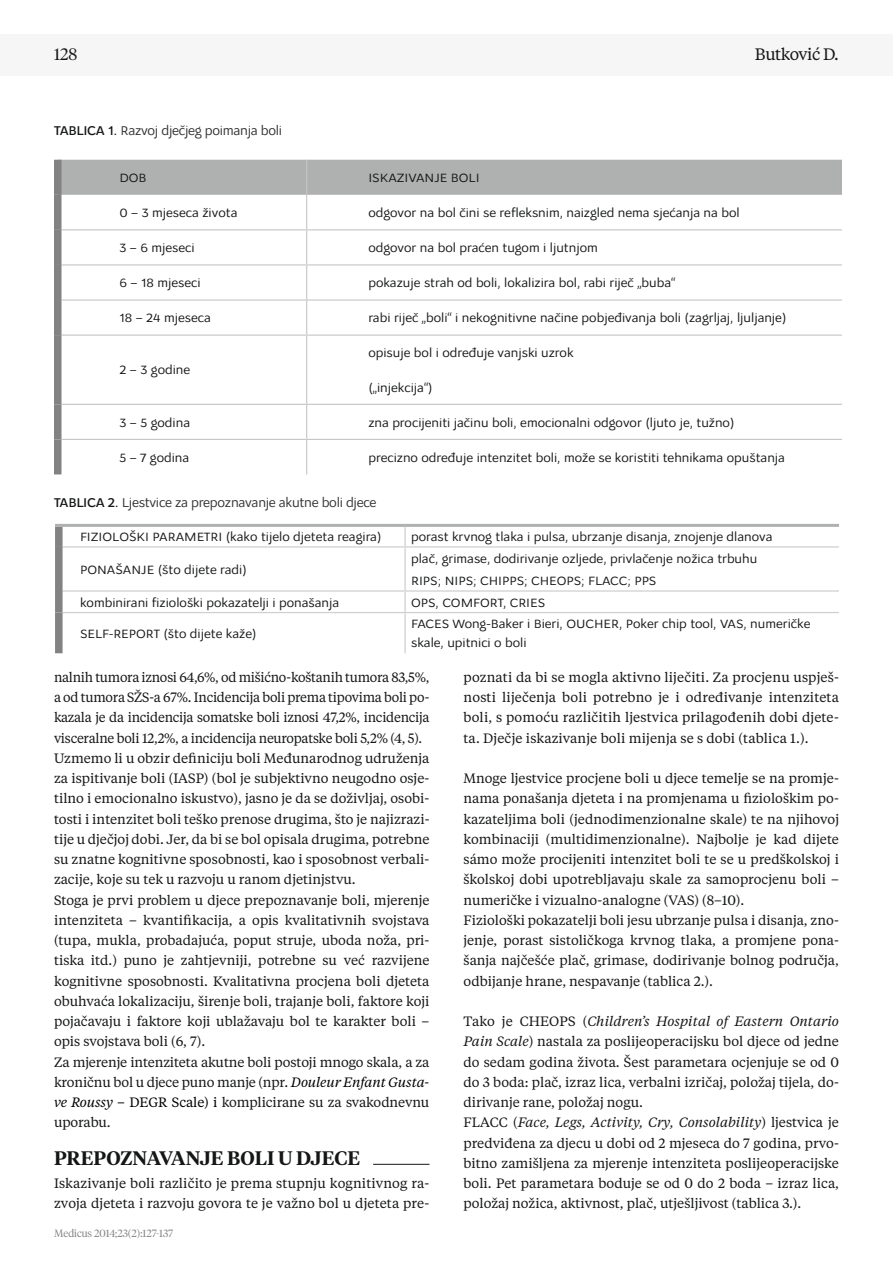
<style>
.page{position:relative;width:893px;height:1263px;background:#fff}
.page>*{position:absolute;margin:0;border:0;box-sizing:border-box;transform-origin:0 0}
.t1{font:600 19.5px "Tiempos Headline";color:#151616}
.t2{font:16.5px "Tiempos Headline";letter-spacing:-.03em;color:#151616}
.t3{font:300 16.5px "Tiempos Headline";color:#151616}
.t4{font:13.5px/20.2px "Tiempos Headline";color:#151616}
.t5{font:13.5px "Osnova Pro";letter-spacing:-.02em;color:#323232}
.t6{font:12.75px/22.5px "Osnova Pro";color:#151616}
.t7{font:300 10.5px "Tiempos Headline";color:#818281}
.s1{font-weight:500;color:#151616}
.s2{font-style:italic;color:#000}
.s3{color:#000}
.s4{font-style:italic}
</style>
<div class="page">
<div style="left:0;top:34px;width:893px;height:42px;background:#f6f6f6"></div>
<div style="left:62px;top:160px;width:780px;height:35px;background:#afb0b0"></div>
<hr style="left:306px;top:160px;width:1px;height:35px;background:#c5c5c5">
<hr style="left:306px;top:195px;width:1px;height:34px;background:#c5c5c5">
<hr style="left:62px;top:229px;width:245px;height:1px;background:#c5c5c5">
<hr style="left:307px;top:229px;width:535px;height:1px;background:#c5c5c5">
<hr style="left:306px;top:230px;width:1px;height:34px;background:#c5c5c5">
<hr style="left:62px;top:264px;width:245px;height:1px;background:#c5c5c5">
<hr style="left:307px;top:264px;width:535px;height:1px;background:#c5c5c5">
<hr style="left:306px;top:265px;width:1px;height:34px;background:#c5c5c5">
<hr style="left:62px;top:299px;width:245px;height:2px;background:#c5c5c5">
<hr style="left:307px;top:299px;width:535px;height:2px;background:#c5c5c5">
<hr style="left:306px;top:301px;width:1px;height:34px;background:#c5c5c5">
<hr style="left:62px;top:335px;width:245px;height:1px;background:#c5c5c5">
<hr style="left:307px;top:335px;width:535px;height:1px;background:#c5c5c5">
<hr style="left:306px;top:336px;width:1px;height:68px;background:#c5c5c5">
<hr style="left:62px;top:404px;width:245px;height:1px;background:#c5c5c5">
<hr style="left:307px;top:404px;width:535px;height:1px;background:#c5c5c5">
<hr style="left:306px;top:405px;width:1px;height:34px;background:#c5c5c5">
<hr style="left:62px;top:439px;width:245px;height:1px;background:#c5c5c5">
<hr style="left:307px;top:439px;width:535px;height:1px;background:#c5c5c5">
<hr style="left:306px;top:440px;width:1px;height:34px;background:#c5c5c5">
<div style="left:54px;top:160px;width:8px;height:35px;background:#818281"></div>
<div style="left:54px;top:195px;width:8px;height:35px;background:#818281"></div>
<div style="left:54px;top:230px;width:8px;height:35px;background:#818281"></div>
<div style="left:54px;top:265px;width:8px;height:35px;background:#818281"></div>
<div style="left:54px;top:300px;width:8px;height:35px;background:#818281"></div>
<div style="left:54px;top:335px;width:8px;height:69px;background:#818281"></div>
<div style="left:54px;top:404px;width:8px;height:35px;background:#818281"></div>
<div style="left:54px;top:439px;width:8px;height:35px;background:#818281"></div>
<svg style="left:404px;top:527px;width:2px;height:19px"></svg>
<hr style="left:63px;top:546px;width:342px;height:2px;background:#cfd0d0">
<hr style="left:405px;top:546px;width:434px;height:2px;background:#cfd0d0">
<hr style="left:404px;top:548px;width:2px;height:42px;background:#cfd0d0">
<hr style="left:63px;top:590px;width:342px;height:2px;background:#cfd0d0">
<hr style="left:405px;top:590px;width:434px;height:2px;background:#cfd0d0">
<hr style="left:404px;top:592px;width:2px;height:20px;background:#cfd0d0">
<hr style="left:63px;top:612px;width:342px;height:1px;background:#cfd0d0">
<hr style="left:405px;top:612px;width:434px;height:1px;background:#cfd0d0">
<hr style="left:404px;top:613px;width:2px;height:40px;background:#cfd0d0">
<div style="left:55px;top:527px;width:8px;height:20px;background:#818281"></div>
<div style="left:55px;top:547px;width:8px;height:44px;background:#818281"></div>
<div style="left:55px;top:591px;width:8px;height:21px;background:#818281"></div>
<div style="left:55px;top:612px;width:8px;height:41px;background:#818281"></div>
<hr style="left:55px;top:524px;width:350px;height:3px;background:#afb0b0">
<hr style="left:405px;top:524px;width:434px;height:3px;background:#afb0b0">
<hr style="left:373px;top:1164px;width:56px;height:1px;background:#151616">
<p class="t3" style="left:54px;top:43px;width:25px">128</p>
<p class="t2" style="left:755px;top:43px;width:86px">Butković D.</p>
<p class="t5" style="left:54px;top:122px;width:229px"><span class="s1">TABLICA 1.</span> Razvoj dječjeg poimanja boli</p>
<p class="t6" style="left:119px;top:167px;width:29px">DOB</p>
<p class="t6" style="left:368px;top:167px;width:113px">ISKAZIVANJE BOLI</p>
<p class="t6" style="left:119px;top:202px;width:119px">0 – 3 mjeseca života</p>
<p class="t6" style="left:368px;top:202px;width:373px">odgovor na bol čini se refleksnim, naizgled nema sjećanja na bol</p>
<p class="t6" style="left:119px;top:237px;width:77px">3 – 6 mjeseci</p>
<p class="t6" style="left:368px;top:237px;width:231px">odgovor na bol praćen tugom i ljutnjom</p>
<p class="t6" style="left:119px;top:272px;width:83px">6 – 18 mjeseci</p>
<p class="t6" style="left:368px;top:272px;width:309px">pokazuje strah od boli, lokalizira bol, rabi riječ „buba“</p>
<p class="t6" style="left:119px;top:307px;width:93px">18 – 24 mjeseca</p>
<p class="t6" style="left:368px;top:307px;width:420px">rabi riječ „boli“ i nekognitivne načine pobjeđivanja boli (zagrljaj, ljuljanje)</p>
<p class="t6" style="left:119px;top:359px;width:72px">2 – 3 godine</p>
<p class="t6" style="left:368px;top:342px;width:207px">opisuje bol i određuje vanjski uzrok</p>
<p class="t6" style="left:368px;top:376px;width:66px">(„injekcija“)</p>
<p class="t6" style="left:119px;top:411px;width:72px">3 – 5 godina</p>
<p class="t6" style="left:368px;top:411px;width:368px">zna procijeniti jačinu boli, emocionalni odgovor (ljuto je, tužno)</p>
<p class="t6" style="left:119px;top:446px;width:71px">5 – 7 godina</p>
<p class="t6" style="left:368px;top:446px;width:418px">precizno određuje intenzitet boli, može se koristiti tehnikama opuštanja</p>
<p class="t5" style="left:54px;top:495px;width:324px"><span class="s1">TABLICA 2.</span> Ljestvice za prepoznavanje akutne boli djece</p>
<p class="t6" style="left:80px;top:525px;width:303px">FIZIOLOŠKI PARAMETRI (kako tijelo djeteta reagira)</p>
<p class="t6" style="left:411px;top:525px;width:363px">porast krvnog tlaka i pulsa, ubrzanje disanja, znojenje dlanova</p>
<p class="t6" style="left:80px;top:558px;width:168px">PONAŠANJE (što dijete radi)</p>
<p class="t6" style="left:411px;top:547px;width:348px">plač, grimase, dodirivanje ozljede, privlačenje nožica trbuhu<br>RIPS; NIPS; CHIPPS; CHEOPS; FLACC; PPS</p>
<p class="t6" style="left:80px;top:591px;width:261px">kombinirani fiziološki pokazatelji i ponašanja</p>
<p class="t6" style="left:411px;top:591px;width:136px">OPS, COMFORT, CRIES</p>
<p class="t6" style="left:80px;top:622px;width:178px">SELF-REPORT (što dijete kaže)</p>
<p class="t6" style="left:411px;top:614px;width:401px;line-height:19.2px">FACES Wong-Baker i Bieri, OUCHER, Poker chip tool, VAS, numeričke skale, upitnici o boli</p>
<p class="t4" style="left:54px;top:666px;width:377px">nalnih tumora iznosi 64,6%, od mišićno-koštanih tumora 83,5%, a od tumora SŽS-a 67%. Incidencija boli prema tipovima boli po&shy;kazala je da incidencija somatske boli iznosi 47,2%, incidencija visceralne boli 12,2%, a incidencija neuropatske boli 5,2% (4, 5).<br>Uzmemo li u obzir definiciju boli Međunarodnog udruženja za ispitivanje boli (IASP) (bol je subjektivno neugodno osje&shy;tilno i emocionalno iskustvo), jasno je da se doživljaj, osobi&shy;tosti i intenzitet boli teško prenose drugima, što je najizrazi&shy;tije u dječjoj dobi. Jer, da bi se bol opisala drugima, potrebne su znatne kognitivne sposobnosti, kao i sposobnost verbali&shy;zacije, koje su tek u razvoju u ranom djetinjstvu.<br>Stoga je prvi problem u djece prepoznavanje boli, mjerenje intenziteta – kvantifikacija, a opis kvalitativnih svojstava (tupa, mukla, probadajuća, poput struje, uboda noža, pri&shy;tiska itd.) puno je zahtjevniji, potrebne su već razvijene kognitivne sposobnosti. Kvalitativna procjena boli djeteta obuhvaća lokalizaciju, širenje boli, trajanje boli, faktore koji pojačavaju i faktore koji ublažavaju bol te karakter boli – opis svojstava boli (6, 7).<br>Za mjerenje intenziteta akutne boli postoji mnogo skala, a za kroničnu bol u djece puno manje (npr. <span class="s2">Douleur Enfant Gusta&shy;ve Roussy</span> <span class="s3">– DEGR Scale) i</span> komplicirane su za svakodnevnu uporabu.</p>
<h1 class="t1" style="left:54px;top:1144px;width:308px">PREPOZNAVANJE BOLI U DJECE</h1>
<p class="t4" style="left:54px;top:1173px;width:377px">Iskazivanje boli različito je prema stupnju kognitivnog ra&shy;zvoja djeteta i razvoju govora te je važno bol u djeteta pre-</p>
<p class="t7" style="left:54px;top:1226px;width:121px">Medicus 2014;23(2):127-137</p>
<p class="t4" style="left:463px;top:666px;width:377px;text-align:justify">poznati da bi se mogla aktivno liječiti. Za procjenu uspješ&shy;nosti liječenja boli potrebno je i određivanje intenziteta boli, s pomoću različitih ljestvica prilagođenih dobi djete&shy;ta. Dječje iskazivanje boli mijenja se s dobi (tablica 1.).</p>
<p class="t4" style="left:463px;top:768px;width:377px">Mnoge ljestvice procjene boli u djece temelje se na promje&shy;nama ponašanja djeteta i na promjenama u fiziološkim po&shy;kazateljima boli (jednodimenzionalne skale) te na njihovoj kombinaciji (multidimenzionalne). Najbolje je kad dijete sámo može procijeniti intenzitet boli te se u predškolskoj i školskoj dobi upotrebljavaju skale za samoprocjenu boli – numeričke i vizualno-analogne (VAS) (8–10).<br>Fiziološki pokazatelji boli jesu ubrzanje pulsa i disanja, zno&shy;jenje, porast sistoličkoga krvnog tlaka, a promjene pona&shy;šanja najčešće plač, grimase, dodirivanje bolnog područja, odbijanje hrane, nespavanje (tablica 2.).</p>
<p class="t4" style="left:463px;top:1011px;width:377px">Tako je CHEOPS (<span class="s4">Children’s Hospital of Eastern Ontario Pain Scale</span>) nastala za poslijeoperacijsku bol djece od jedne do sedam godina života. Šest parametara ocjenjuje se od 0 do 3 boda: plač, izraz lica, verbalni izričaj, položaj tijela, do&shy;dirivanje rane, položaj nogu.<br>FLACC (<span class="s4">Face, Legs, Activity, Cry, Consolability</span>) ljestvica je predviđena za djecu u dobi od 2 mjeseca do 7 godina, prvo&shy;bitno zamišljena za mjerenje intenziteta poslijeoperacijske boli. Pet parametara boduje se od 0 do 2 boda – izraz lica, položaj nožica, aktivnost, plač, utješljivost (tablica 3.).</p>
</div>
